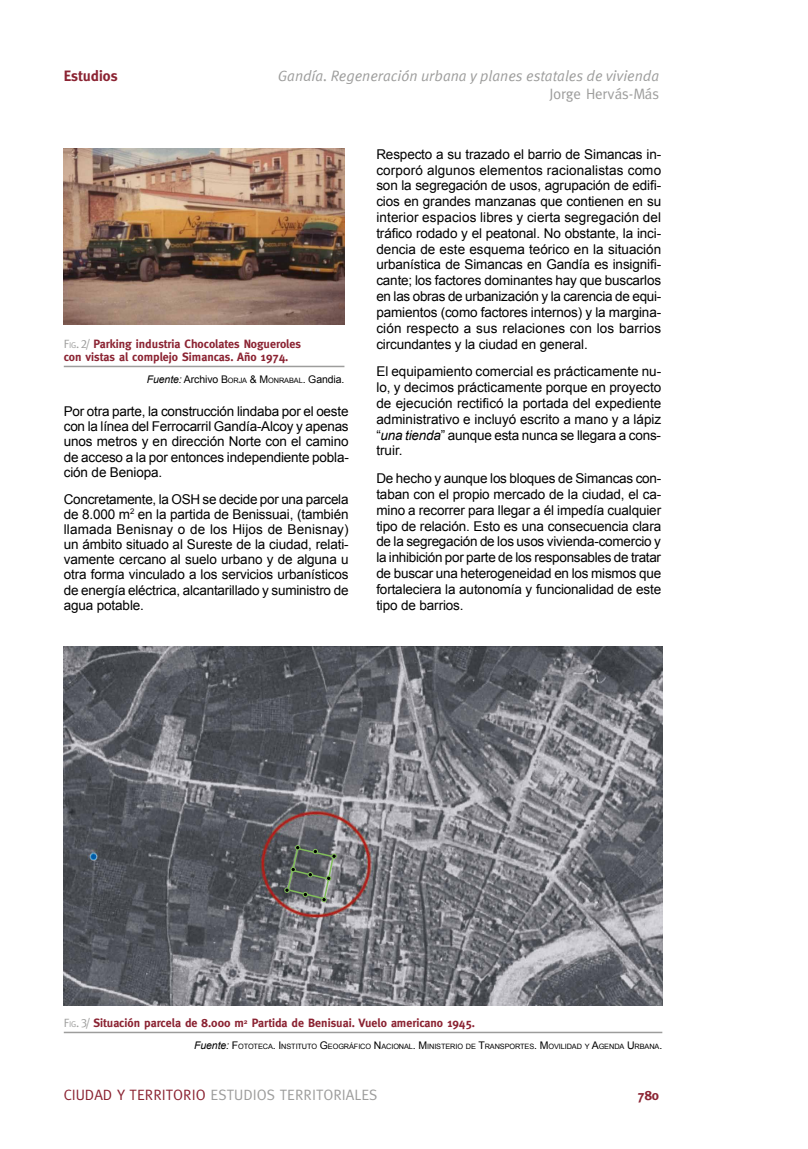
<style>
.page{position:relative;width:808px;height:1149px;background:#fff}
.page>*{position:absolute;margin:0;border:0;box-sizing:border-box;transform-origin:0 0}
.t1{font:15px "Meta";color:#9d9d9c}
.t2{font:italic 15px "Meta Normal";color:#9d9d9c}
.t3{font:700 15px "Meta";color:#8b2332}
.t4{font:13.5px/15.8px "Arial";letter-spacing:-.01em;color:#000;text-align:justify}
.t5{font:700 13.5px "Meta";color:#8b2332}
.t6{font:700 12px/13.2px "Meta";color:#8b2332}
.t7{font:10.5px "Arial";letter-spacing:-.01em;color:#000}
.t8{font:7.35px "Arial";letter-spacing:-.015em;color:#000}
.s1{font-family:"Meta Caps";font-weight:400;color:#9d9d9c}
.s2{font-family:"Meta Caps";font-weight:400;font-size:8.4px;color:#9d9d9c}
.s3{font-style:italic}
.s4{font-style:inherit}
.s5{font-size:7.35px}
.s6{font-style:italic;font-size:10.5px}
.s7{font-size:10.5px}
.s8{color:#8b2332}
</style>
<div class="page">
<img style="left:64px;top:149px;width:280px;height:175px">
<hr style="left:64px;top:365px;width:280px;height:2px;background:#9d9d9c">
<hr style="left:64px;top:1031px;width:598px;height:1px;background:#9d9d9c">
<img style="left:64px;top:646px;width:598px;height:359px">
<svg style="left:284px;top:844px;width:53px;height:58px;background:#666f69"></svg>
<p class="t3" style="left:64px;top:67px;width:55px">Estudios</p>
<p class="t2" style="left:278px;top:67px;width:383px">Gandía. Regeneración urbana y planes estatales de vivienda</p>
<p class="t1" style="left:549px;top:85px;width:111px">Jorge Hervás-Más</p>
<p class="t6" style="left:64px;top:337px;width:239px"><span class="s1">F</span><span class="s2">ig</span><span class="s1">.2/</span> Parking industria Chocolates Nogueroles con vistas al complejo Simancas. Año 1974.</p>
<p class="t7" style="left:147px;top:373px;width:199px"><span class="s3">Fuente:</span> Archivo <span class="s4">B</span> <span class="s5">ORJA</span> <span class="s4">&amp; M</span><span class="s5">ONRABAL</span><span class="s4">.</span> Gandia.</p>
<p class="t4" style="left:64px;top:404px;width:287px;line-height:15.1px">Por otra parte, la construcción lindaba por el oeste con la línea del Ferrocarril Gandía-Alcoy y apenas unos metros y en dirección Norte con el camino de acceso a la por entonces independiente pobla&shy;ción de Beniopa.</p>
<p class="t4" style="left:64px;top:491px;width:286px;line-height:15.1px">Concretamente, la OSH se decide por una parcela de 8.000 m<sup>2</sup> en la partida de Benissuai, (también llamada Benisnay o de los Hijos de Benisnay) un ámbito situado al Sureste de la ciudad, relati&shy;vamente cercano al suelo urbano y de alguna u otra forma vinculado a los servicios urbanísticos de energía eléctrica, alcantarillado y suministro de agua potable.</p>
<p class="t4" style="left:376px;top:146px;width:287px">Respecto a su trazado el barrio de Simancas in&shy;corporó algunos elementos racionalistas como son la segregación de usos, agrupación de edifi&shy;cios en grandes manzanas que contienen en su interior espacios libres y cierta segregación del tráfico rodado y el peatonal. No obstante, la inci&shy;dencia de este esquema teórico en la situación urbanística de Simancas en Gandía es insignifi&shy;cante; los factores dominantes hay que buscarlos en las obras de urbanización y la carencia de equi&shy;pamientos (como factores internos) y la margina&shy;ción respecto a sus relaciones con los barrios circundantes y la ciudad en general.</p>
<p class="t4" style="left:376px;top:364px;width:286px">El equipamiento comercial es prácticamente nu&shy;lo, y decimos prácticamente porque en proyecto de ejecución rectificó la portada del expediente administrativo e incluyó escrito a mano y a lápiz “<span class="s3">una tienda</span>” aunque esta nunca se llegara a cons&shy;truir.</p>
<p class="t4" style="left:376px;top:470px;width:286px">De hecho y aunque los bloques de Simancas con&shy;taban con el propio mercado de la ciudad, el ca&shy;mino a recorrer para llegar a él impedía cualquier tipo de relación. Esto es una consecuencia clara de la segregación de los usos vivienda-comercio y la inhibición por parte de los responsables de tratar de buscar una heterogeneidad en los mismos que fortaleciera la autonomía y funcionalidad de este tipo de barrios.</p>
<p class="t6" style="left:64px;top:1016px;width:413px"><span class="s1">F</span><span class="s2">ig</span><span class="s1">.3/</span> Situación parcela de 8.000 m<sup>2</sup> Partida de Benisuai. Vuelo americano 1945.</p>
<p class="t8" style="left:194px;top:1041px;width:470px"><span class="s6">Fuente:</span> <span class="s7">F</span>OTOTECA<span class="s7">. I</span> NSTITUTO <span class="s7">G</span> EOGRÁFICO <span class="s7">N</span>ACIONAL<span class="s7">. M</span>INISTERIO DE <span class="s7">T</span>RANSPORTES<span class="s7">. M</span>OVILIDAD Y <span class="s7">A</span>GENDA <span class="s7">U</span>RBANA<span class="s7">.</span></p>
<p class="t1" style="left:64px;top:1085px;width:315px"><span class="s8">CIUDAD Y TERRITORIO</span> ESTUDIOS TERRITORIALES</p>
<p class="t5" style="left:637px;top:1086px;width:23px">780</p>
</div>
